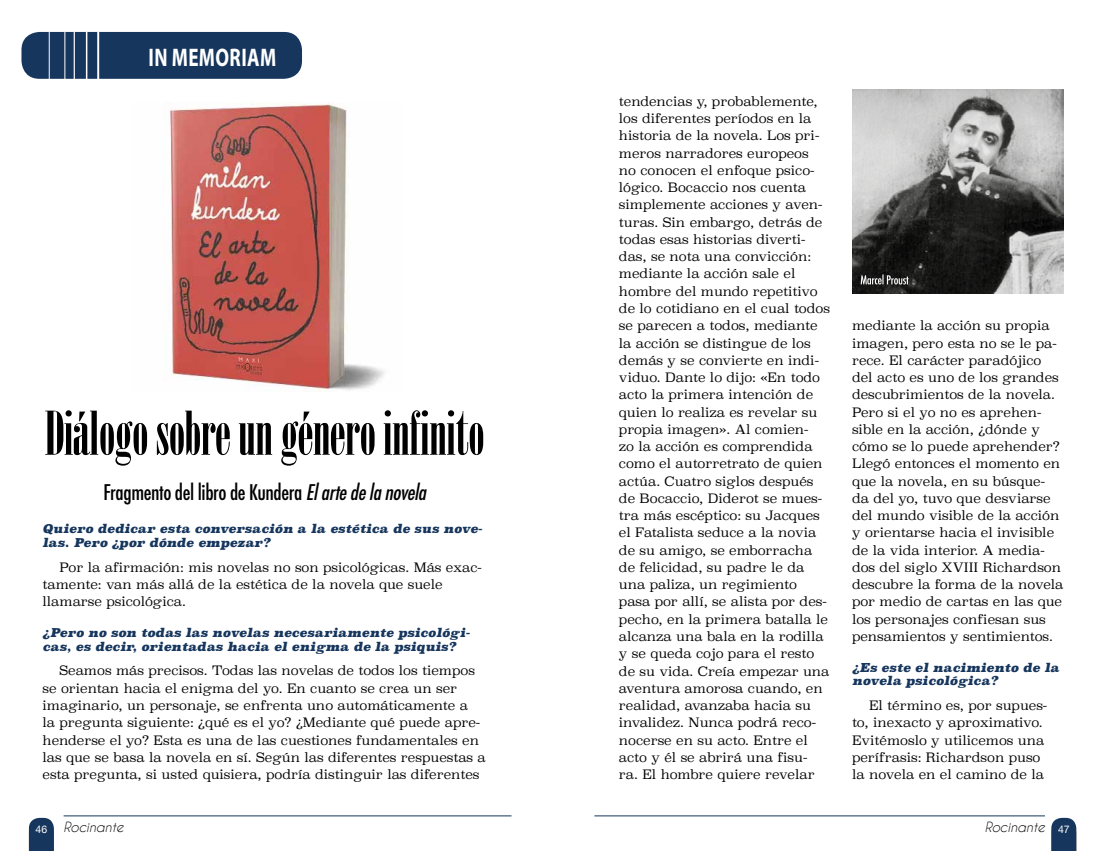
<style>
.page{position:relative;width:1106px;height:851px;background:#fff}
.page>*{position:absolute;margin:0;border:0;box-sizing:border-box;transform-origin:0 0}
.t1{font:60px "Onyx";letter-spacing:-.01em;color:#000}
.t2{font:700 25.5px "Myriad Pro";letter-spacing:.02em;color:#fff;scale:.75 1}
.t3{font:500 condensed 21px "Futura";letter-spacing:-.02em;color:#000}
.t4{font:italic 13.2px "Caviar Dreams";color:#000}
.t5{font:12.75px/17.2px "Superclarendon Lt";color:#000}
.t6{font:italic 12px/13.5px "Superclarendon Bl";color:#16365d}
.s1{font-style:italic}
</style>
<div class="page">
<div style="left:21px;top:32px;width:281px;height:47px;background:#16365d;border-radius:18px"></div>
<hr style="left:49px;top:32px;width:1px;height:47px;background:#fff">
<hr style="left:64px;top:32px;width:1px;height:47px;background:#fff">
<hr style="left:74px;top:32px;width:1px;height:47px;background:#fff">
<hr style="left:86px;top:32px;width:1px;height:47px;background:#fff">
<hr style="left:97px;top:32px;width:2px;height:47px;background:#fff">
<img style="left:169px;top:102px;width:216px;height:288px">
<img style="left:852px;top:89px;width:211px;height:204px">
<svg style="left:860px;top:274px;width:48px;height:10px"></svg>
<svg style="left:1051px;top:817px;width:25px;height:33px"></svg>
<hr style="left:594px;top:815px;width:450px;height:1px;background:#16365d">
<svg style="left:29px;top:817px;width:25px;height:33px"></svg>
<hr style="left:64px;top:815px;width:447px;height:1px;background:#16365d">
<h2 class="t2" style="left:148px;top:40px;width:172px">IN MEMORIAM</h2>
<p class="t5" style="left:619px;top:92px;width:212px">tendencias y, probablemente, los diferentes períodos en la historia de la novela. Los pri&shy;meros narradores europeos<br>no conocen el enfoque psico&shy;lógico. Bocaccio nos cuenta simplemente acciones y aven&shy;turas. Sin embargo, detrás de todas esas historias diverti&shy;das, se nota una convicción: mediante la acción sale el hombre del mundo repetitivo de lo cotidiano en el cual todos se parecen a todos, mediante la acción se distingue de los demás y se convierte en indi&shy;viduo. Dante lo dijo: «En todo acto la primera intención de quien lo realiza es revelar su propia imagen». Al comien-<br>zo la acción es comprendida como el autorretrato de quien actúa. Cuatro siglos después de Bocaccio, Diderot se mues&shy;tra más escéptico: su Jacques el Fatalista seduce a la novia de su amigo, se emborracha de felicidad, su padre le da una paliza, un regimiento pasa por allí, se alista por des&shy;pecho, en la primera batalla le alcanza una bala en la rodilla y se queda cojo para el resto de su vida. Creía empezar una aventura amorosa cuando, en realidad, avanzaba hacia su invalidez. Nunca podrá reco&shy;nocerse en su acto. Entre el acto y él se abrirá una fisu-<br>ra. El hombre quiere revelar</p>
<p class="t5" style="left:852px;top:317px;width:213px">mediante la acción su propia imagen, pero esta no se le pa&shy;rece. El carácter paradójico del acto es uno de los grandes descubrimientos de la novela.<br>Pero si el yo no es aprehen&shy;sible en la acción, ¿dónde y cómo se lo puede aprehender?<br>Llegó entonces el momento en que la novela, en su búsque&shy;da del yo, tuvo que desviarse del mundo visible de la acción y orientarse hacia el invisible de la vida interior. A media&shy;dos del siglo XVIII Richardson descubre la forma de la novela por medio de cartas en las que los personajes confiesan sus pensamientos y sentimientos.</p>
<p class="t6" style="left:852px;top:660px;width:209px">¿Es este el nacimiento de la novela psicológica?</p>
<p class="t5" style="left:852px;top:696px;width:197px;text-indent:17px">El término es, por supues&shy;to, inexacto y aproximativo.<br>Evitémoslo y utilicemos una perífrasis: Richardson puso la novela en el camino de la</p>
<h1 class="t1" style="left:45px;top:398px;width:441px">Diálogo sobre un género infinito</h1>
<h3 class="t3" style="left:103px;top:478px;width:329px">Fragmento del libro de Kundera <span class="s1">Elartedelanovela</span></h3>
<p class="t6" style="left:43px;top:522px;width:441px">Quiero dedicar esta conversación a la estética de sus nove&shy;las. Pero ¿por dónde empezar?</p>
<p class="t5" style="left:43px;top:558px;width:441px;text-indent:17px">Por la afirmación: mis novelas no son psicológicas. Más exac&shy;tamente: van más allá de la estética de la novela que suele llamarse psicológica.</p>
<p class="t6" style="left:43px;top:626px;width:429px">¿Pero no son todas las novelas necesariamente psicológi&shy;cas, es decir, orientadas hacia el enigma de la psiquis?</p>
<p class="t5" style="left:43px;top:662px;width:445px;text-indent:17px">Seamos más precisos. Todas las novelas de todos los tiempos se orientan hacia el enigma del yo. En cuanto se crea un ser imaginario, un personaje, se enfrenta uno automáticamente a<br>la pregunta siguiente: ¿qué es el yo? ¿Mediante qué puede apre&shy;henderse el yo? Esta es una de las cuestiones fundamentales en las que se basa la novela en sí. Según las diferentes respuestas a esta pregunta, si usted quisiera, podría distinguir las diferentes</p>
<p class="t4" style="left:36px;top:819px;width:89px"><sub>46</sub> Rocinante</p>
<p class="t4" style="left:984px;top:819px;width:86px">Rocinante <sub>47</sub></p>
</div>
